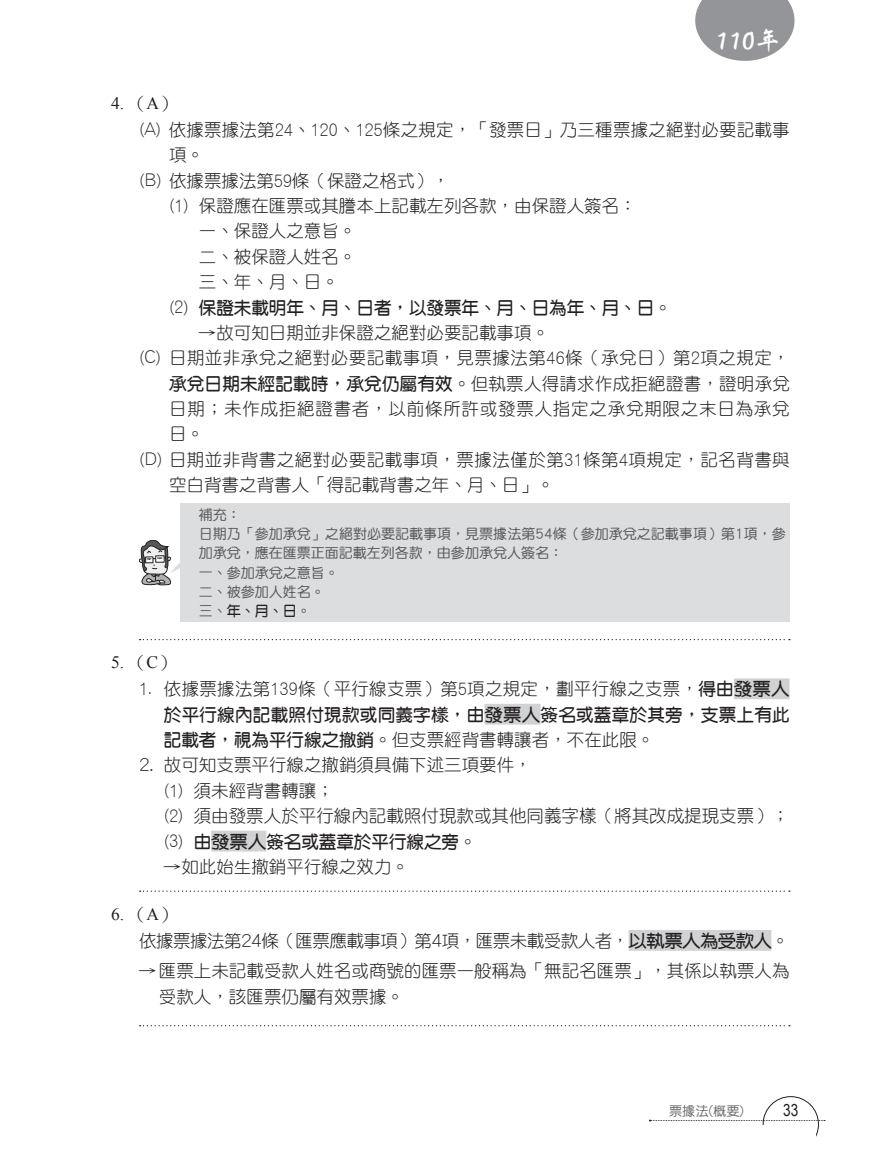
<style>
.page{position:relative;width:874px;height:1171px;background:#fff}
.page>*{position:absolute;margin:0;border:0;box-sizing:border-box;transform-origin:0 0}
.t1{font:26.6px "DF Xing Kai W5 WIN BF";color:#fff}
.t2{font:17.5px/25.4px "DF Yuan W3 WINP BF";color:#231f20}
.t3{font:17.5px "DF Yuan W7 WIN BF";letter-spacing:.015em;color:#231f20}
.t4{font:17.5px "DF Yuan W3 WINP BF";letter-spacing:.025em;color:#231f20}
.t5{font:17.5px "DF Yuan W3 WINP BF";letter-spacing:-.03em;color:#231f20}
.t6{font:17.5px "DF Yuan W3 WINP BF";letter-spacing:.045em;color:#231f20}
.t7{font:17.5px "Times New Roman";color:#231f20}
.t8{font:16.62px "Arial Narrow";color:#231f20}
.t9{font:14px/19.2px "DF Yuan W5 WINP BF";color:#57585a}
.t10{font:14px "DF Yuan W7 WIN BF";color:#231f20}
.t11{font:13.12px "DF Yuan W5 WINP BF";color:#6c6d70}
.s1{font-family:"DF Ming W5 WIN BF"}
.s2{font-family:"Gothic 720 BT Light B"}
.s3{font-family:"DF Yuan W3 WINP BF"}
.s4{font-family:"DF Yuan W7 WIN BF"}
.s5{font-family:"DF Yuan W5 WINP BF";color:#57585a}
</style>
<div class="page">
<div style="left:762px;top:1096px;width:56px;height:56px;border:1px solid #231f20;border-radius:50%"></div>
<svg style="left:649px;top:1119px;width:175px;height:2px"></svg>
<div style="left:759px;top:1125px;width:56px;height:31px;background:#fff"></div>
<svg style="left:695px;top:0;width:99px;height:61px;background:#a3a5a8"></svg>
<svg style="left:140px;top:639px;width:649px;height:1px"></svg>
<div style="left:733px;top:678px;width:56px;height:21px;background:#d1d2d4"></div>
<div style="left:484px;top:704px;width:56px;height:20px;background:#d1d2d4"></div>
<div style="left:211px;top:831px;width:55px;height:20px;background:#d1d2d4"></div>
<svg style="left:140px;top:890px;width:649px;height:2px"></svg>
<div style="left:628px;top:930px;width:143px;height:21px;background:#d1d2d4"></div>
<svg style="left:140px;top:1025px;width:649px;height:1px"></svg>
<div style="left:180px;top:504px;width:609px;height:118px;background:#dcdddf"></div>
<svg style="left:139px;top:540px;width:41px;height:45px"></svg>
<h1 class="t1" style="left:714px;top:27px;width:68px">110年</h1>
<p class="t7" style="left:111px;top:91px;width:67px">4. <span class="s1">（</span>A<span class="s1">）</span></p>
<p class="t2" style="left:139px;top:117px;width:652px"><span class="s2">(A)</span> 依據票據法第<span class="s2">24</span>、<span class="s2">120</span>、<span class="s2">125</span>條之規定，「發票日」乃三種票據之絕對必要記載事</p>
<p class="t2" style="left:169px;top:142px;width:36px">項。</p>
<p class="t2" style="left:139px;top:168px;width:312px"><span class="s2">(B)</span> 依據票據法第<span class="s2">59</span>條（保證之格式），</p>
<p class="t2" style="left:169px;top:193px;width:469px"><span class="s2">(1)</span> 保證應在匯票或其謄本上記載左列各款，由保證人簽名：</p>
<p class="t2" style="left:199px;top:218px;width:159px">一、保證人之意旨。</p>
<p class="t2" style="left:199px;top:244px;width:159px">二、被保證人姓名。</p>
<p class="t2" style="left:199px;top:269px;width:141px">三、年、月、日。</p>
<p class="t3" style="left:169px;top:298px;width:504px"><span class="s2">(2)</span> 保證未載明年、月、日者，以發票年、月、日為年、月、日<span class="s3">。</span></p>
<p class="t2" style="left:199px;top:320px;width:352px">→故可知日期並非保證之絕對必要記載事項。</p>
<p class="t4" style="left:139px;top:349px;width:651px"><span class="s2">(C)</span> 日期並非承兌之絕對必要記載事項，見票據法第<span class="s2">46</span>條（承兌日）第<span class="s2">2</span>項之規定，</p>
<p class="t2" style="left:169px;top:371px;width:622px"><span class="s4">承兌日期未經記載時，承兌仍屬有效</span>。但執票人得請求作成拒絕證書，證明承兌</p>
<p class="t6" style="left:169px;top:400px;width:621px">日期；未作成拒絕證書者，以前條所許或發票人指定之承兌期限之末日為承兌</p>
<p class="t2" style="left:169px;top:421px;width:36px">日。</p>
<p class="t4" style="left:139px;top:451px;width:651px"><span class="s2">(D)</span> 日期並非背書之絕對必要記載事項，票據法僅於第<span class="s2">31</span>條第<span class="s2">4</span>項規定，記名背書與</p>
<p class="t2" style="left:169px;top:472px;width:386px">空白背書之背書人「得記載背書之年、月、日」。</p>
<p class="t9" style="left:199px;top:505px;width:588px">補充：<br>日期乃「參加承兌」之絕對必要記載事項，見票據法第54條（參加承兌之記載事項）第1項，參加承兌，應在匯票正面記載左列各款，由參加承兌人簽名：<br>一、參加承兌之意旨。<br>二、被參加人姓名。</p>
<p class="t10" style="left:199px;top:604px;width:114px"><span class="s5">三、</span>年、月、日<span class="s5">。</span></p>
<p class="t7" style="left:111px;top:650px;width:66px">5. <span class="s1">（</span>C<span class="s1">）</span></p>
<p class="t2" style="left:139px;top:676px;width:651px"><span class="s2">1.</span> 依據票據法第<span class="s2">139</span>條（平行線支票）第<span class="s2">5</span>項之規定，劃平行線之支票，<span class="s4">得由發票人</span></p>
<p class="t3" style="left:164px;top:705px;width:627px">於平行線內記載照付現款或同義字樣，由發票人簽名或蓋章於其旁，支票上有此</p>
<p class="t2" style="left:164px;top:727px;width:491px"><span class="s4">記載者，視為平行線之撤銷</span>。但支票經背書轉讓者，不在此限。</p>
<p class="t2" style="left:164px;top:752px;width:626px;text-indent:-25px">2. 故可知支票平行線之撤銷須具備下述三項要件，<br><span class="s2">(1)</span> 須未經背書轉讓；<br><span class="s2">(2)</span> 須由發票人於平行線內記載照付現款或其他同義字樣（將其改成提現支票）；</p>
<p class="t3" style="left:164px;top:832px;width:314px"><span class="s2">(3)</span> 由發票人簽名或蓋章於平行線之旁<span class="s3">。</span></p>
<p class="t2" style="left:164px;top:854px;width:246px">→如此始生撤銷平行線之效力。</p>
<p class="t7" style="left:111px;top:902px;width:67px">6. <span class="s1">（</span>A<span class="s1">）</span></p>
<p class="t5" style="left:139px;top:932px;width:651px">依據票據法第24條（匯票應載事項）第4項，匯票未載受款人者，<span class="s4">以執票人為受款人</span>。</p>
<p class="t2" style="left:159px;top:958px;width:631px;text-indent:-20px">→ 匯票上未記載受款人姓名或商號的匯票一般稱為「無記名匯票」，其係以執票人為受款人，該匯票仍屬有效票據。</p>
<p class="t11" style="left:668px;top:1104px;width:76px">票據法(概要)</p>
<p class="t8" style="left:782px;top:1097px;width:17px">33</p>
</div>
